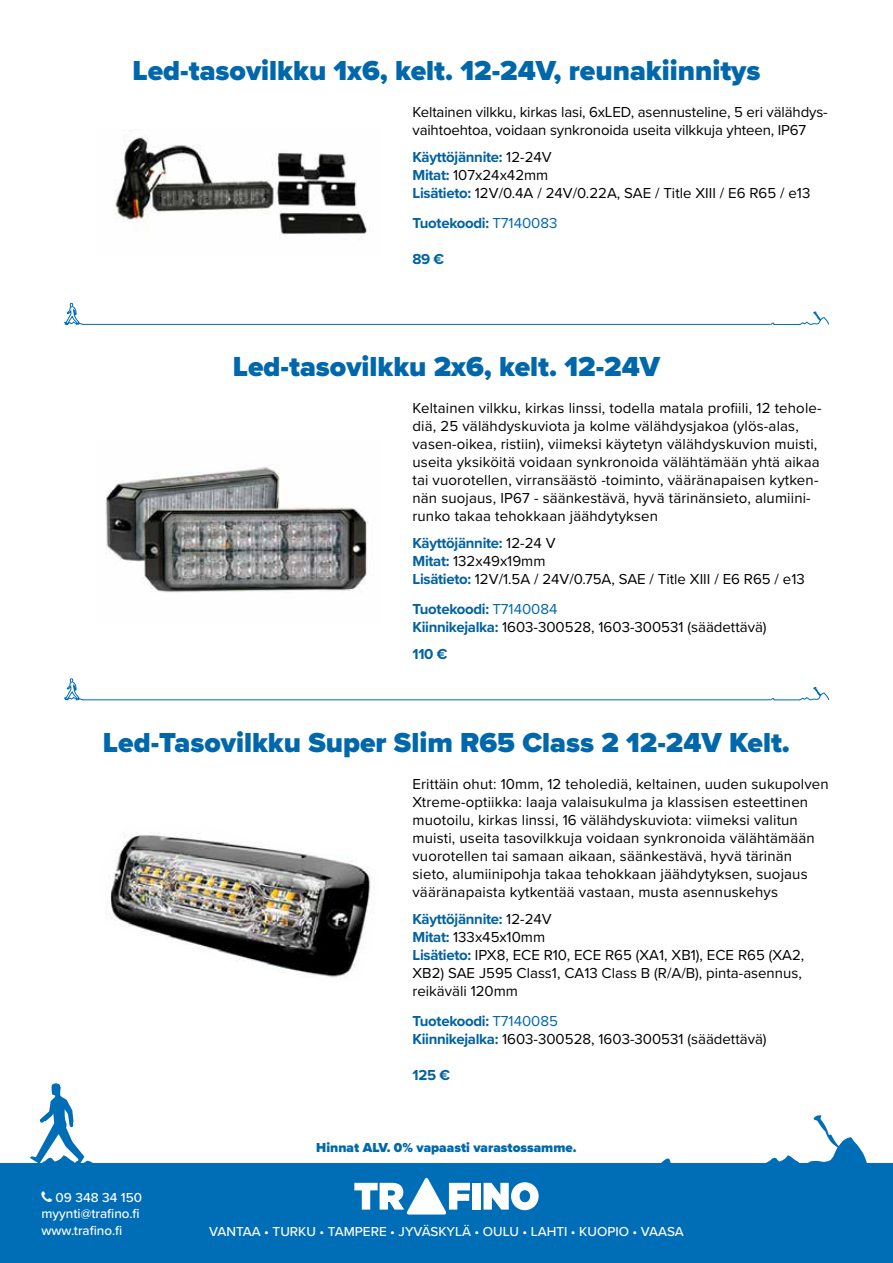
<style>
.page{position:relative;width:893px;height:1263px;background:#fff}
.page>*{position:absolute;margin:0;border:0;box-sizing:border-box;transform-origin:0 0}
.t1{font:900 28.5px "Proxima Nova";color:#0068aa}
.t2{font:15px/18px "Proxima Nova";letter-spacing:.01em;color:#000}
.t3{font:15px/18px "Proxima Nova";letter-spacing:-.01em;color:#000}
.t4{font:700 15px "Proxima Nova";letter-spacing:-.02em;color:#00629f}
.t5{font:500 13.5px/16.2px "Proxima Nova";color:#fff}
.t6{font:900 13.5px "Proxima Nova";color:#0068aa}
.s1{font-weight:700;color:#00629f}
.s2{font-weight:400;color:#0067aa}
.s3{color:#0067aa}
</style>
<div class="page">
<svg style="left:30px;top:1083px;width:63px;height:80px"></svg>
<svg style="left:661px;top:1115px;width:206px;height:48px"></svg>
<div style="left:0;top:1163px;width:893px;height:100px;background:#006db7"></div>
<div style="left:472px;top:1183px;width:9px;height:26px;background:#fff"></div>
<svg style="left:483px;top:1182px;width:56px;height:28px"></svg>
<svg style="left:354px;top:1178px;width:116px;height:36px"></svg>
<svg style="left:63px;top:303px;width:21px;height:23px"></svg>
<svg style="left:769px;top:311px;width:60px;height:14px"></svg>
<hr style="left:82px;top:324px;width:688px;height:1px;background:#006db7">
<svg style="left:63px;top:678px;width:21px;height:23px"></svg>
<svg style="left:769px;top:687px;width:61px;height:14px"></svg>
<hr style="left:82px;top:699px;width:688px;height:1px;background:#006db7">
<img style="left:114px;top:136px;width:253px;height:102px">
<img style="left:105px;top:467px;width:263px;height:126px">
<img style="left:107px;top:833px;width:264px;height:145px">
<h1 class="t1" style="left:133px;top:50px;width:629px">Led-tasovilkku 1x6, kelt. 12-24V, reunakiinnitys</h1>
<p class="t3" style="left:412px;top:103px;width:417px">Keltainen vilkku, kirkas lasi, 6xLED, asennusteline, 5 eri välähdys&shy;vaihtoehtoa, voidaan synkronoida useita vilkkuja yhteen, IP67</p>
<p class="t2" style="left:412px;top:148px;width:399px"><span class="s1">Käyttöjännite:</span> 12-24V<br><span class="s1">Mitat:</span> 107x24x42mm<br><span class="s1">Lisätieto:</span> 12V/0.4A / 24V/0.22A, SAE / Title XIII / E6 R65 / e13</p>
<p class="t4" style="left:412px;top:212px;width:147px">Tuotekoodi: <span class="s2">T7140083</span></p>
<p class="t4" style="left:412px;top:248px;width:33px">89 €</p>
<h1 class="t1" style="left:233px;top:345px;width:429px">Led-tasovilkku 2x6, kelt. 12-24V</h1>
<p class="t2" style="left:412px;top:399px;width:411px">Keltainen vilkku, kirkas linssi, todella matala profiili, 12 tehole&shy;diä, 25 välähdyskuviota ja kolme välähdysjakoa (ylös-alas, vasen-oikea, ristiin), viimeksi käytetyn välähdyskuvion muisti, useita yksiköitä voidaan synkronoida välähtämään yhtä aikaa tai vuorotellen, virransäästö -toiminto, vääränapaisen kytken&shy;nän suojaus, IP67 - säänkestävä, hyvä tärinänsieto, alumiini&shy;runko takaa tehokkaan jäähdytyksen</p>
<p class="t2" style="left:412px;top:534px;width:394px"><span class="s1">Käyttöjännite:</span> 12-24 V<br><span class="s1">Mitat:</span> 132x49x19mm<br><span class="s1">Lisätieto:</span> 12V/1.5A / 24V/0.75A, SAE / Title XIII / E6 R65 / e13</p>
<p class="t2" style="left:412px;top:600px;width:356px"><span class="s1">Tuotekoodi:</span> <span class="s3">T7140084<br></span><span class="s1">Kiinnikejalka:</span> 1603-300528, 1603-300531 (säädettävä)</p>
<p class="t4" style="left:412px;top:643px;width:36px">110 €</p>
<h1 class="t1" style="left:103px;top:721px;width:688px">Led-Tasovilkku Super Slim R65 Class 2 12-24V Kelt.</h1>
<p class="t2" style="left:412px;top:774px;width:418px">Erittäin ohut: 10mm, 12 teholediä, keltainen, uuden sukupolven Xtreme-optiikka: laaja valaisukulma ja klassisen esteettinen muotoilu, kirkas linssi, 16 välähdyskuviota: viimeksi valitun muisti, useita tasovilkkuja voidaan synkronoida välähtämään vuorotellen tai samaan aikaan, säänkestävä, hyvä tärinän sieto, alumiinipohja takaa tehokkaan jäähdytyksen, suojaus vääränapaista kytkentää vastaan, musta asennuskehys</p>
<p class="t2" style="left:412px;top:909px;width:393px"><span class="s1">Käyttöjännite:</span> 12-24V<br><span class="s1">Mitat:</span> 133x45x10mm<br><span class="s1">Lisätieto:</span> IPX8, ECE R10, ECE R65 (XA1, XB1), ECE R65 (XA2, XB2) SAE J595 Class1, CA13 Class B (R/A/B), pinta-asennus, reikäväli 120mm</p>
<p class="t2" style="left:412px;top:1011px;width:356px"><span class="s1">Tuotekoodi:</span> <span class="s3">T7140085<br></span><span class="s1">Kiinnikejalka:</span> 1603-300528, 1603-300531 (säädettävä)</p>
<p class="t4" style="left:412px;top:1064px;width:39px">125 €</p>
<p class="t5" style="left:41px;top:1189px;width:102px;text-indent:14px">09 348 34 150 myynti@trafino.fi www.trafino.fi</p>
<p class="t6" style="left:316px;top:1137px;width:262px">Hinnat ALV. 0% vapaasti varastossamme.</p>
<p class="t5" style="left:209px;top:1223px;width:476px">VANTAA • TURKU • TAMPERE • JYVÄSKYLÄ • OULU • LAHTI • KUOPIO • VAASA</p>
</div>
